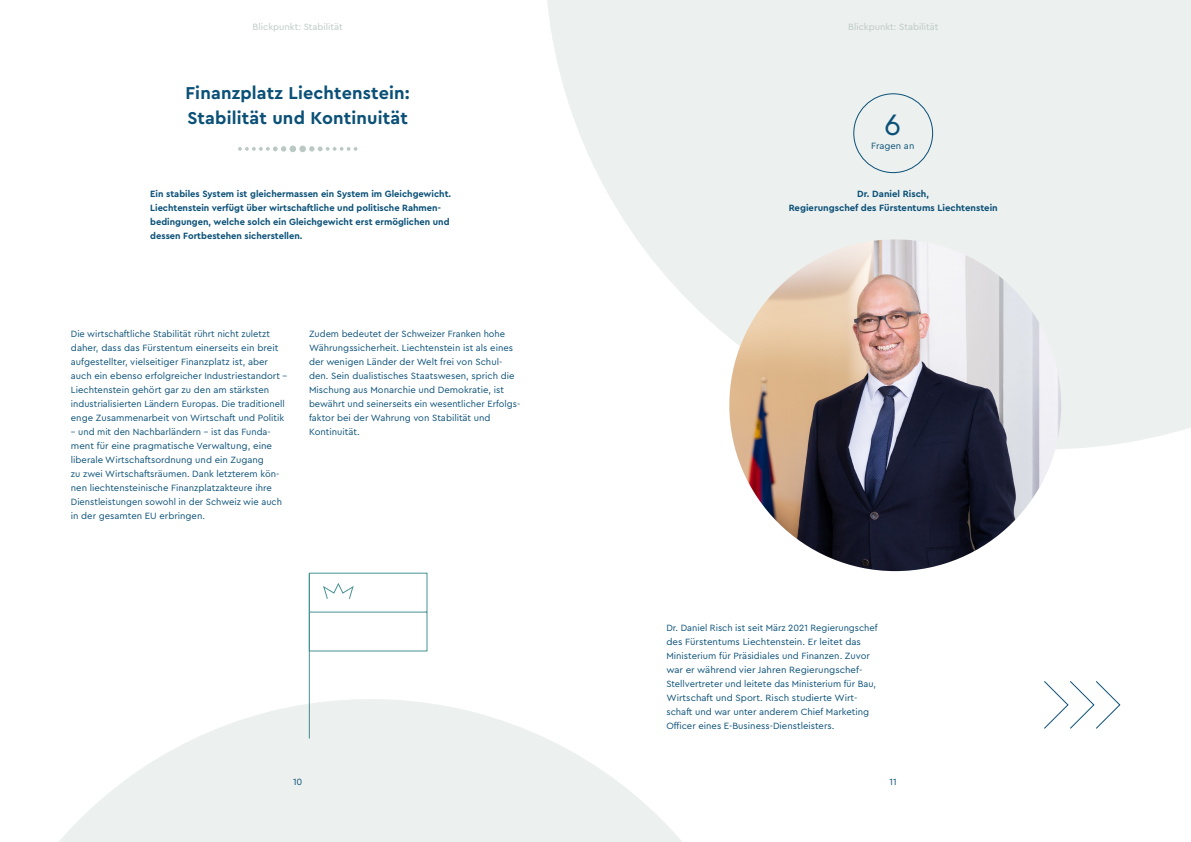
<style>
.page{position:relative;width:1191px;height:842px;background:#fff}
.page>*{position:absolute;margin:0;border:0;box-sizing:border-box;transform-origin:0 0}
.t1{font:31px "Cera Pro";color:#0a5077}
.t2{font:700 18px/25px "Cera Pro";letter-spacing:.01em;color:#0a5077}
.t3{font:9.5px/14px "Cera Pro";color:#0a5077}
.t4{font:700 9.5px/14px "Cera Pro";color:#0a5077;text-align:center}
.t5{font:9.5px "Cera Pro";color:#bbc9c5}
</style>
<div class="page">
<svg style="left:547px;top:0;width:644px;height:449px;fill:#ecf0ef"></svg>
<div style="left:853px;top:94px;width:80px;height:79px;border:1px solid #0a5077;border-radius:50%"></div>
<svg style="left:1044px;top:681px;width:76px;height:48px"></svg>
<svg style="left:238px;top:146px;width:48px;height:6px"></svg>
<div style="left:289px;top:146px;width:7px;height:6px;background:#bbc9c5;border-radius:50%"></div>
<div style="left:299px;top:146px;width:7px;height:6px;background:#bbc9c5;border-radius:50%"></div>
<svg style="left:309px;top:146px;width:48px;height:6px"></svg>
<svg style="left:309px;top:573px;width:118px;height:126px"></svg>
<svg style="left:59px;top:699px;width:623px;height:143px;fill:#ecf0ef"></svg>
<img style="left:729px;top:239px;width:332px;height:332px;border-radius:166px">
<p class="t5" style="left:253px;top:21px;width:92px">Blickpunkt: Stabilität</p>
<h2 class="t2" style="left:185px;top:80px;width:226px">Finanzplatz Liechtenstein:<br>Stabilität und Kontinuität</h2>
<p class="t4" style="left:150px;top:187px;width:302px;text-align:left">Ein stabiles System ist gleichermassen ein System im Gleichgewicht.<br>Liechtenstein verfügt über wirtschaftliche und politische Rahmen&shy;bedingungen, welche solch ein Gleichgewicht erst ermöglichen und dessen Fortbestehen sicherstellen.</p>
<p class="t3" style="left:71px;top:327px;width:218px">Die wirtschaftliche Stabilität rührt nicht zuletzt daher, dass das Fürstentum einerseits ein breit aufgestellter, vielseitiger Finanzplatz ist, aber auch ein ebenso erfolgreicher Industriestandort – Liechtenstein gehört gar zu den am stärksten industrialisierten Ländern Europas. Die traditionell enge Zusammenarbeit von Wirtschaft und Politik</p>
<p class="t3" style="left:71px;top:425px;width:213px">– und mit den Nachbarländern – ist das Funda&shy;ment für eine pragmatische Verwaltung, eine liberale Wirtschaftsordnung und ein Zugang<br>zu zwei Wirtschaftsräumen. Dank letzterem kön&shy;nen liechtensteinische Finanzplatzakteure ihre Dienstleistungen sowohl in der Schweiz wie auch in der gesamten EU erbringen.</p>
<p class="t3" style="left:309px;top:327px;width:213px">Zudem bedeutet der Schweizer Franken hohe Währungssicherheit. Liechtenstein ist als eines der wenigen Länder der Welt frei von Schul&shy;den. Sein dualistisches Staatswesen, sprich die Mischung aus Monarchie und Demokratie, ist bewährt und seinerseits ein wesentlicher Erfolgs&shy;faktor bei der Wahrung von Stabilität und Kontinuität.</p>
<p class="t5" style="left:848px;top:21px;width:92px">Blickpunkt: Stabilität</p>
<h1 class="t1" style="left:884px;top:104px;width:19px">6</h1>
<p class="t3" style="left:871px;top:138px;width:45px">Fragen an</p>
<p class="t4" style="left:788px;top:187px;width:211px">Dr. Daniel Risch,<br>Regierungschef des Fürstentums Liechtenstein</p>
<p class="t3" style="left:666px;top:621px;width:213px">Dr. Daniel Risch ist seit März 2021 Regierungschef des Fürstentums Liechtenstein. Er leitet das Ministerium für Präsidiales und Finanzen. Zuvor war er während vier Jahren Regierungschef-Stellvertreter und leitete das Ministerium für Bau, Wirtschaft und Sport. Risch studierte Wirt&shy;schaft und war unter anderem Chief Marketing Officer eines E-Business-Dienstleisters.</p>
<p class="t3" style="left:293px;top:775px;width:11px">10</p>
<p class="t3" style="left:889px;top:775px;width:9px">11</p>
</div>
